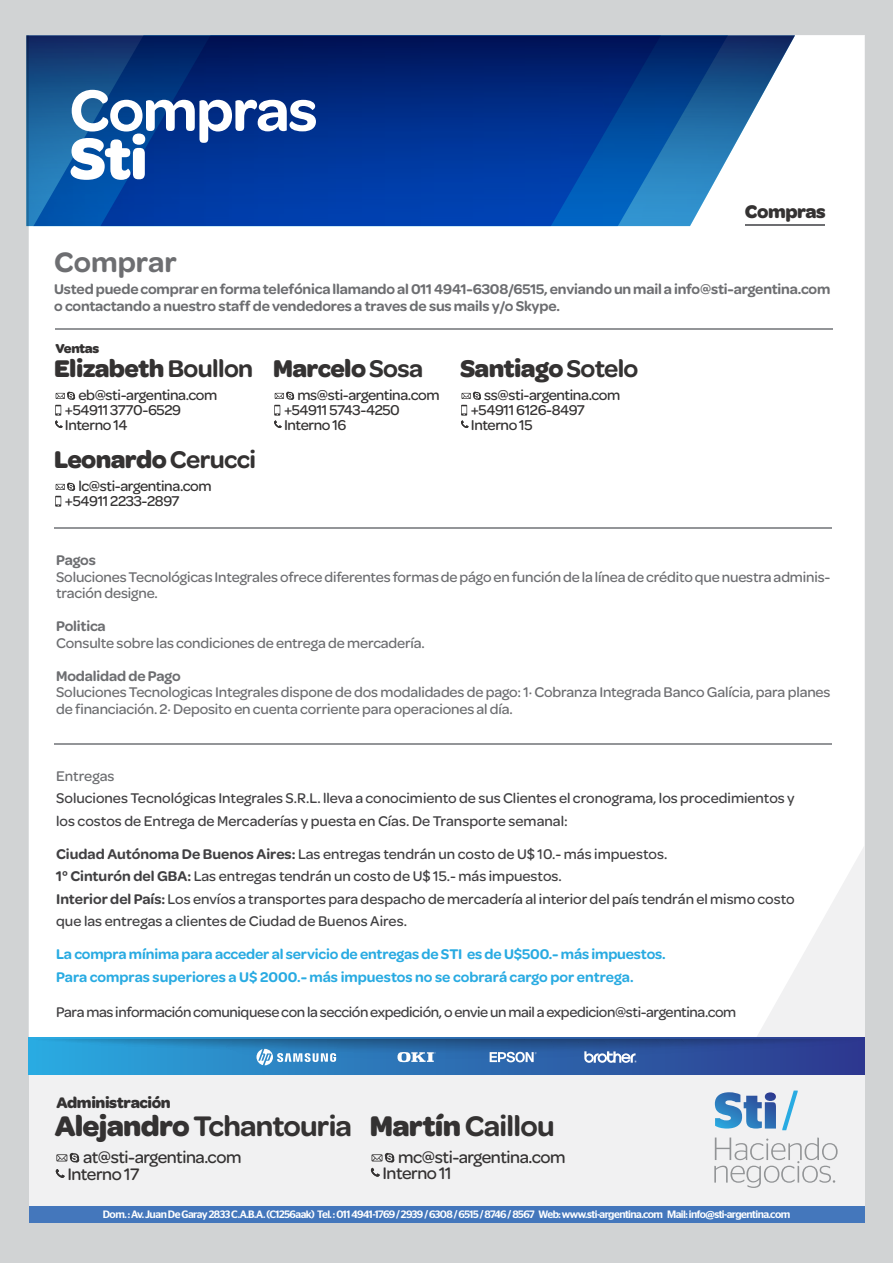
<style>
.page{position:relative;width:893px;height:1263px;background:#d1d3d4}
.page>*{position:absolute;margin:0;border:0;box-sizing:border-box;transform-origin:0 0}
.t1{font:600 61.95px "Omnes";letter-spacing:-.025em;color:#fff}
.t2{font:700 61.95px "Omnes";color:#fff}
.t3{font:600 30.15px "Omnes";letter-spacing:-.025em;color:#343232}
.t4{font:600 30px "Omnes";color:#6d6e71}
.t5{font:700 25.8px "Omnes";letter-spacing:-.025em;color:#343232}
.t6{font:700 19.5px "Omnes";letter-spacing:-.025em;color:#343232}
.t7{font:500 17.85px/17.1px "Omnes";letter-spacing:-.025em;color:#343232}
.t8{font:700 16.35px "Omnes";letter-spacing:-.025em;color:#343232}
.t9{font:500 15.15px/14.9px "Omnes";letter-spacing:-.025em;color:#343232}
.t10{font:500 15px/22.5px "Omnes";color:#414042}
.t11{font:500 15px/16.5px "Omnes";letter-spacing:-.01em;color:#6d6e71}
.t12{font:600 15px/16.5px "Omnes";letter-spacing:-.01em;color:#6d6e71}
.t13{font:600 15px/22.5px "Omnes";letter-spacing:-.01em;color:#29abe2}
.t14{font:500 15px "Omnes";letter-spacing:-.025em;color:#414042}
.t15{font:700 13.95px "Omnes";letter-spacing:-.035em;color:#343232}
.t16{font:500 10.65px "Stag Sans";letter-spacing:-.05em;color:#fff}
.s1{font-weight:600}
.s2{font-weight:700}
</style>
<div class="page">
<div style="left:29px;top:35px;width:835px;height:1187px;background:#f1f1f2"></div>
<div style="left:29px;top:36px;width:835px;height:1001px;background:#fff"></div>
<hr style="left:745px;top:225px;width:80px;height:1px;background:#6d6e71">
<svg style="left:26px;top:35px;width:769px;height:191px;background:#164997"></svg>
<hr style="left:54px;top:527px;width:777px;height:2px;background:#939598">
<hr style="left:54px;top:743px;width:777px;height:1px;background:#939598">
<hr style="left:55px;top:329px;width:777px;height:1px;background:#939598">
<div style="left:29px;top:1206px;width:835px;height:16px;background:#4477bc"></div>
<svg style="left:714px;top:1137px;width:124px;height:51px"></svg>
<svg style="left:782px;top:1090px;width:16px;height:40px"></svg>
<svg style="left:715px;top:1092px;width:61px;height:36px"></svg>
<svg style="left:55px;top:392px;width:20px;height:36px"></svg>
<svg style="left:55px;top:483px;width:20px;height:24px"></svg>
<svg style="left:274px;top:392px;width:20px;height:36px"></svg>
<svg style="left:461px;top:392px;width:20px;height:36px"></svg>
<svg style="left:56px;top:1153px;width:23px;height:9px"></svg>
<svg style="left:56px;top:1169px;width:9px;height:9px"></svg>
<svg style="left:372px;top:1153px;width:22px;height:9px"></svg>
<svg style="left:371px;top:1168px;width:9px;height:9px"></svg>
<div style="left:29px;top:1037px;width:835px;height:37px;background:linear-gradient(to right,#2ba9de,#2e378c)"></div>
<svg style="left:29px;top:1039px;width:835px;height:26px;background:#3572b0"></svg>
<h1 class="t1" style="left:69px;top:75px;width:250px">Compras</h1>
<h1 class="t2" style="left:69px;top:123px;width:80px">Sti</h1>
<h3 class="t6" style="left:745px;top:200px;width:82px">Compras</h3>
<h3 class="t4" style="left:54px;top:245px;width:124px">Comprar</h3>
<p class="t12" style="left:54px;top:281px;width:778px">Usted puede comprar en forma telefónica llamando al 011 4941-6308/6515, enviando un mail a info@sti-argentina.com o contactando a nuestro staff de vendedores a traves de sus mails y/o Skype.</p>
<p class="t15" style="left:56px;top:340px;width:45px">Ventas</p>
<p class="t9" style="left:65px;top:388px;width:154px;text-indent:13px">eb@sti-argentina.com +54911 3770-6529<br>Interno 14</p>
<h3 class="t5" style="left:54px;top:444px;width:203px">Leonardo <span class="s1">Cerucci</span></h3>
<p class="t9" style="left:65px;top:479px;width:148px;text-indent:13px">lc@sti-argentina.com +54911 2233-2897</p>
<h3 class="t5" style="left:54px;top:353px;width:201px">Elizabeth <span class="s1">Boullon</span></h3>
<h3 class="t5" style="left:273px;top:353px;width:152px">Marcelo <span class="s1">Sosa</span></h3>
<p class="t9" style="left:284px;top:388px;width:157px;text-indent:13px">ms@sti-argentina.com +54911 5743-4250<br>Interno 16</p>
<h3 class="t5" style="left:460px;top:353px;width:180px">Santiago <span class="s1">Sotelo</span></h3>
<p class="t9" style="left:471px;top:388px;width:151px;text-indent:13px">ss@sti-argentina.com +54911 6126-8497<br>Interno 15</p>
<p class="t12" style="left:56px;top:552px;width:41px">Pagos</p>
<p class="t11" style="left:56px;top:569px;width:776px">Soluciones Tecnológicas Integrales ofrece diferentes formas de págo en función de la línea de crédito que nuestra adminis&shy;tración designe.</p>
<p class="t12" style="left:56px;top:618px;width:51px">Politica</p>
<p class="t11" style="left:56px;top:635px;width:370px">Consulte sobre las condiciones de entrega de mercadería.</p>
<p class="t12" style="left:56px;top:668px;width:126px">Modalidad de Pago</p>
<p class="t11" style="left:56px;top:684px;width:776px">Soluciones Tecnologicas Integrales dispone de dos modalidades de pago: 1· Cobranza Integrada Banco Galícia, para planes de financiación. 2· Deposito en cuenta corriente para operaciones al día.</p>
<p class="t11" style="left:56px;top:768px;width:60px">Entregas</p>
<p class="t10" style="left:56px;top:787px;width:740px">Soluciones Tecnológicas Integrales S.R.L. lleva a conocimiento de sus Clientes el cronograma, los procedimientos y los costos de Entrega de Mercaderías y puesta en Cías. De Transporte semanal:</p>
<p class="t10" style="left:56px;top:843px;width:740px"><span class="s1">Ciudad Autónoma De Buenos Aires:</span> Las entregas tendrán un costo de U$ 10.- más impuestos.<br><span class="s1">1° Cinturón del GBA:</span> Las entregas tendrán un costo de U$ 15.- más impuestos.<br><span class="s1">Interior del País:</span> Los envíos a transportes para despacho de mercadería al interior del país tendrán el mismo costo que las entregas a clientes de Ciudad de Buenos Aires.</p>
<p class="t13" style="left:56px;top:943px;width:611px">La compra mínima para acceder al servicio de entregas de STI es de U$500.- más impuestos.<br>Para compras superiores a U$ 2000.- más impuestos no se cobrará cargo por entrega.</p>
<p class="t14" style="left:56px;top:1003px;width:682px">Para mas información comuniquese con la sección expedición, o envie un mail a expedicion@sti-argentina.com</p>
<p class="t8" style="left:56px;top:1093px;width:116px">Administración</p>
<h2 class="t3" style="left:55px;top:1108px;width:299px"><span class="s2">Alejandro</span> Tchantouria</h2>
<p class="t7" style="left:67px;top:1149px;width:176px;text-indent:16px">at@sti-argentina.com<br>Interno 17</p>
<h2 class="t3" style="left:370px;top:1108px;width:186px"><span class="s2">Martín</span> Caillou</h2>
<p class="t7" style="left:382px;top:1149px;width:185px;line-height:15.9px;text-indent:16px">mc@sti-argentina.com<br>Interno 11</p>
<p class="t16" style="left:103px;top:1208px;width:689px">Dom. : Av. Juan De Garay 2833 C.A.B.A. (C1256aak) Tel. : 011 4941-1769 / 2939 / 6308 / 6515 / 8746 / 8567 Web: www.sti-argentina.com Mail: info@sti-argentina.com</p>
</div>
